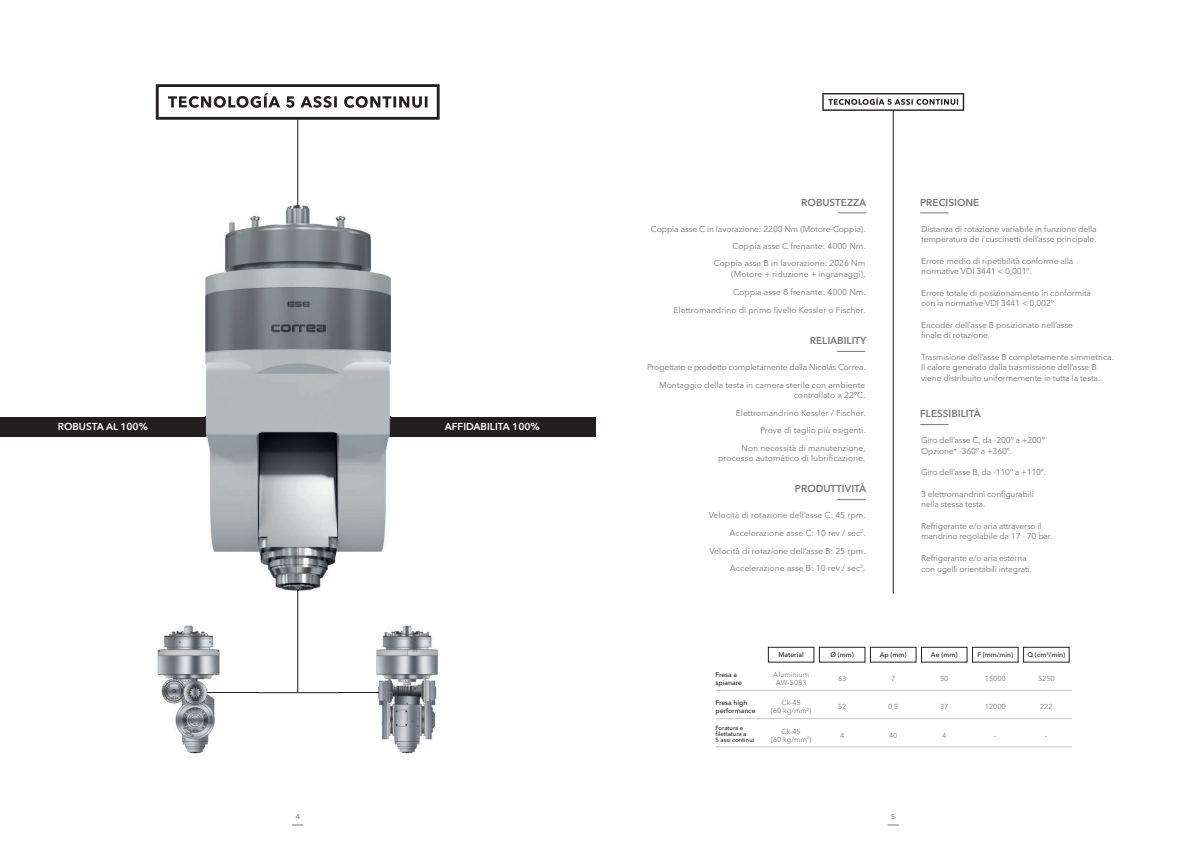
<style>
.page{position:relative;width:1191px;height:842px;background:#fff}
.page>*{position:absolute;margin:0;border:0;box-sizing:border-box;transform-origin:0 0}
.t1{font:600 10px "Avenir Next";color:#76787b}
.t2{font:600 10px "Avenir Next";color:#fff}
.t3{font:8.5px/10.5px "Avenir Next";letter-spacing:-.015em;color:#76787b}
.t4{font:7.2px/8.1px "Avenir Next";color:#76787b;text-align:center}
.t5{font:500 7px "Avenir Next";color:#76787b}
.t6{font:500 6.8px/8.1px "Avenir Next";color:#231f20}
.t7{font:500 6px/6px "Avenir Next";color:#231f20}
</style>
<div class="page">
<hr style="left:297px;top:120px;width:1px;height:573px;background:#231f20">
<hr style="left:200px;top:692px;width:195px;height:1px;background:#231f20">
<hr style="left:893px;top:111px;width:1px;height:483px;background:#231f20">
<div style="left:0;top:417px;width:595px;height:20px;background:#231f20"></div>
<svg style="left:887px;top:825px;width:12px;height:1px"></svg>
<img style="left:205px;top:206px;width:185px;height:384px">
<img style="left:297px;top:437px;width:1px;height:153px">
<img style="left:297px;top:206px;width:1px;height:211px">
<svg style="left:297px;top:417px;width:1px;height:20px"></svg>
<div style="left:768px;top:647px;width:46px;height:15px;border:1px solid #231f20"></div>
<div style="left:819px;top:647px;width:46px;height:15px;border:1px solid #231f20"></div>
<div style="left:870px;top:647px;width:46px;height:15px;border:1px solid #231f20"></div>
<div style="left:921px;top:647px;width:46px;height:15px;border:1px solid #231f20"></div>
<div style="left:972px;top:647px;width:46px;height:15px;border:1px solid #231f20"></div>
<div style="left:1023px;top:647px;width:46px;height:15px;border:1px solid #231f20"></div>
<hr style="left:715px;top:690px;width:356px;height:1px;background:#c7c8ca">
<hr style="left:715px;top:718px;width:356px;height:1px;background:#c7c8ca">
<hr style="left:715px;top:747px;width:356px;height:1px;background:#c7c8ca">
<svg style="left:838px;top:213px;width:28px;height:1px"></svg>
<svg style="left:920px;top:213px;width:28px;height:1px"></svg>
<svg style="left:837px;top:351px;width:28px;height:1px"></svg>
<svg style="left:837px;top:499px;width:28px;height:1px"></svg>
<svg style="left:920px;top:424px;width:28px;height:1px"></svg>
<img style="left:157px;top:625px;width:63px;height:129px">
<img style="left:200px;top:692px;width:20px;height:1px">
<img style="left:338px;top:625px;width:100px;height:129px">
<img style="left:338px;top:692px;width:57px;height:1px">
<svg style="left:156px;top:84px;width:283px;height:36px"></svg>
<svg style="left:822px;top:93px;width:142px;height:18px"></svg>
<p class="t2" style="left:58px;top:421px;width:92px">ROBUSTA AL 100%</p>
<p class="t2" style="left:445px;top:421px;width:97px">AFFIDABILITA 100%</p>
<p class="t1" style="left:801px;top:196px;width:67px">ROBUSTEZZA</p>
<p class="t3" style="left:651px;top:221px;width:216px;line-height:17.3px;text-align:right">Coppia asse C in lavorazione: 2200 Nm (Motore-Coppia).<br>Coppia asse C frenante: 4000 Nm.<br>Coppia asse B in lavorazione: 2026 Nm</p>
<p class="t3" style="left:673px;top:266px;width:193px;line-height:17.6px;text-align:right">(Motore + riduzione + ingranaggi).<br>Coppia asse B frenante: 4000 Nm.<br>Elettromandrino di primo livello Kessler o Fischer.</p>
<p class="t1" style="left:810px;top:335px;width:58px">RELIABILITY</p>
<p class="t3" style="left:647px;top:359px;width:220px;line-height:17.6px;text-align:right">Progettato e prodotto completamente dalla Nicolás Correa.<br>Montaggio della testa in camera sterile con ambiente</p>
<p class="t3" style="left:736px;top:387px;width:131px;line-height:17.6px;text-align:right">controllato a 22ºC.<br>Elettromandrino Kessler / Fischer.<br>Prove di taglio più esigenti.<br>Non necessità di manutenzione,</p>
<p class="t3" style="left:718px;top:454px;width:149px">processo automático di lubrificazione.</p>
<p class="t1" style="left:795px;top:483px;width:73px">PRODUTTIVITÀ</p>
<p class="t3" style="left:708px;top:507px;width:158px;line-height:17.6px;text-align:right">Velocità di rotazione dell’asse C: 45 rpm.<br>Accelerazione asse C: 10 rev / sec<sup>2</sup>.<br>Velocità di rotazione dell’asse B: 25 rpm.<br>Accelerazione asse B: 10 rev / sec<sup>2</sup>.</p>
<p class="t1" style="left:920px;top:196px;width:61px">PRECISIONE</p>
<p class="t3" style="left:921px;top:224px;width:177px">Distanza di rotazione variabile in funzione della temperatura de i cuscinetti dell’asse principale.</p>
<p class="t3" style="left:921px;top:256px;width:154px">Errore medio di ripetibilità conforme alla normative VDI 3441 &lt; 0,001º.</p>
<p class="t3" style="left:921px;top:288px;width:171px">Errore totale di posizionamento in conformità con la normative VDI 3441 &lt; 0,002º.</p>
<p class="t3" style="left:921px;top:320px;width:153px">Encoder dell’asse B posizionato nell’asse finale di rotazione.</p>
<p class="t3" style="left:921px;top:352px;width:194px">Trasmisione dell’asse B completamente simmetrica.<br>Il calore generato dalla trasmissione dell’asse B viene distribuito uniformemente in tutta la testa.</p>
<p class="t1" style="left:920px;top:408px;width:62px">FLESSIBILITÀ</p>
<p class="t3" style="left:921px;top:436px;width:125px">Giro dell’asse C, da -200º a +200º<br>Opzione* -360º a +360º.</p>
<p class="t3" style="left:921px;top:468px;width:126px">Giro dell’asse B, da -110º a +110º.</p>
<p class="t3" style="left:921px;top:489px;width:114px">3 elettromandrini configurabili nella stessa testa.</p>
<p class="t3" style="left:921px;top:521px;width:133px">Refrigerante e/o aria attraverso il mandrino regolabile da 17 - 70 bar.</p>
<p class="t3" style="left:921px;top:554px;width:112px">Refrigerante e/o aria esterna con ugelli orientabili integrati.</p>
<p class="t6" style="left:778px;top:651px;width:27px">Material</p>
<p class="t6" style="left:830px;top:651px;width:25px">Ø (mm)</p>
<p class="t6" style="left:879px;top:651px;width:28px">Ap (mm)</p>
<p class="t6" style="left:931px;top:651px;width:28px">Ae (mm)</p>
<p class="t6" style="left:977px;top:651px;width:37px">F (mm/min)</p>
<p class="t6" style="left:1027px;top:651px;width:39px">Q (cm<sup>3</sup>/min)</p>
<p class="t4" style="left:838px;top:675px;width:10px">63</p>
<p class="t4" style="left:891px;top:675px;width:6px">7</p>
<p class="t4" style="left:940px;top:675px;width:10px">50</p>
<p class="t4" style="left:985px;top:675px;width:22px">15000</p>
<p class="t4" style="left:1038px;top:675px;width:18px">5250</p>
<p class="t6" style="left:715px;top:671px;width:28px">Fresa a spianare</p>
<p class="t4" style="left:773px;top:671px;width:37px">Aluminium<br>AW-5083</p>
<p class="t6" style="left:715px;top:699px;width:42px">Fresa high performance</p>
<p class="t4" style="left:771px;top:699px;width:42px">Ck-45<br>(60 kg/mm<sup>2</sup>)</p>
<p class="t4" style="left:838px;top:703px;width:10px">52</p>
<p class="t4" style="left:888px;top:703px;width:12px">0,5</p>
<p class="t4" style="left:940px;top:703px;width:10px">37</p>
<p class="t4" style="left:985px;top:703px;width:22px">12000</p>
<p class="t4" style="left:1040px;top:703px;width:14px">222</p>
<p class="t7" style="left:715px;top:725px;width:40px">Foratura e filettatura a<br>5 assi continui</p>
<p class="t4" style="left:771px;top:728px;width:42px">Ck-45<br>(60 kg/mm<sup>2</sup>)</p>
<p class="t4" style="left:840px;top:732px;width:6px">4</p>
<p class="t4" style="left:889px;top:732px;width:10px">40</p>
<p class="t4" style="left:942px;top:732px;width:6px">4</p>
<p class="t4" style="left:994px;top:732px;width:4px">–</p>
<p class="t4" style="left:1045px;top:732px;width:4px">–</p>
<p class="t5" style="left:296px;top:813px;width:6px">4</p>
<p class="t5" style="left:891px;top:813px;width:6px">5</p>
</div>
